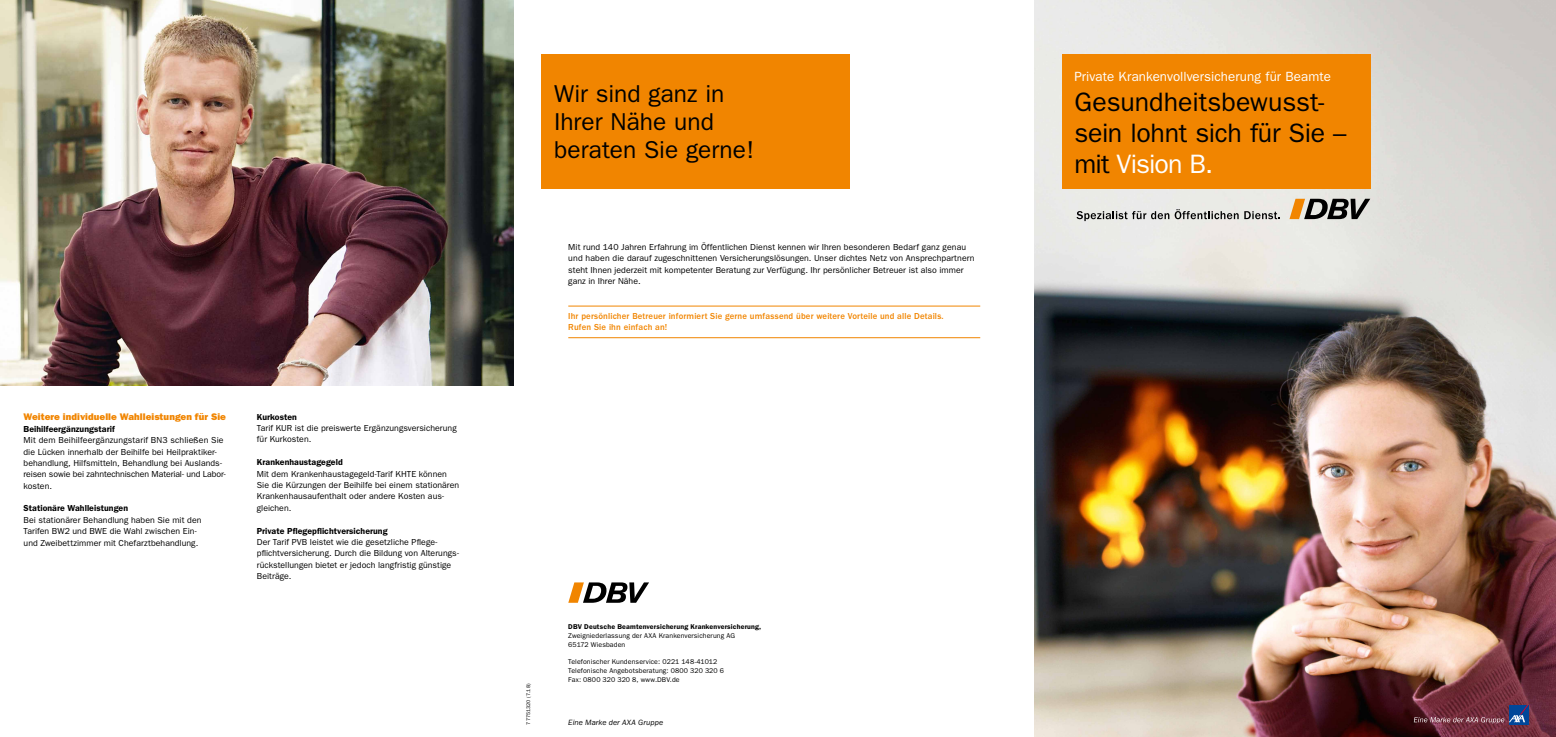
<style>
.page{position:relative;width:1556px;height:737px;background:#fff}
.page>*{position:absolute;margin:0;border:0;box-sizing:border-box;transform-origin:0 0}
.t1{font:26.69px/30.7px "Franklin Gothic";letter-spacing:-.01em;color:#000}
.t2{font:24.5px/28.2px "Franklin Gothic";color:#000}
.t3{font:13.3px "Franklin Gothic";letter-spacing:.005em;color:#fff}
.t4{font:800 9.62px "Franklin Gothic";color:#f18500}
.t5{font:8.75px/11.4px "Franklin Gothic";letter-spacing:.005em;color:#000}
.t6{font:600 8.75px "Franklin Gothic";letter-spacing:.005em;color:#000}
.t7{font:500 8.75px/10.5px "Franklin Gothic AXA";letter-spacing:.02em;color:#f18500}
.t8{font:italic 7.88px "Franklin Gothic";letter-spacing:.005em;color:#000}
.t9{font:7px/8.8px "Franklin Gothic";letter-spacing:.01em;color:#000}
.t10{font:600 7px "Franklin Gothic";letter-spacing:.02em;color:#000}
.t11{font:5.25px "Franklin Gothic";color:#000}
.s1{color:#fff}
</style>
<div class="page">
<img style="left:1034px;top:0;width:521px;height:737px">
<img style="left:0;top:0;width:513px;height:386px">
<div style="left:1062px;top:55px;width:308px;height:134px;background:#f18500"></div>
<svg style="left:1289px;top:199px;width:81px;height:20px;background:#837765"></svg>
<svg style="left:1076px;top:209px;width:162px;height:12px;background:#b2b2af"></svg>
<svg style="left:1244px;top:211px;width:35px;height:8px"></svg>
<svg style="left:1508px;top:704px;width:20px;height:1px"></svg>
<div style="left:1508px;top:705px;width:20px;height:19px;background:#004799"></div>
<svg style="left:1413px;top:705px;width:115px;height:18px;background:#6b4056"></svg>
<svg style="left:568px;top:582px;width:81px;height:21px"></svg>
<div style="left:541px;top:55px;width:308px;height:134px;background:#f18500"></div>
<hr style="left:568px;top:306px;width:412px;height:1px;background:#f18500">
<hr style="left:568px;top:337px;width:412px;height:1px;background:#f18500">
<p class="t4" style="left:24px;top:411px;width:204px">Weitere individuelle Wahlleistungen für Sie</p>
<p class="t6" style="left:24px;top:423px;width:93px">Beihilfeergänzungstarif</p>
<p class="t5" style="left:24px;top:434px;width:204px">Mit dem Beihilfeergänzungstarif BN3 schließen Sie die Lücken innerhalb der Beihilfe bei Heilpraktiker&shy;behandlung, Hilfsmitteln, Behandlung bei Auslands&shy;reisen sowie bei zahntechnischen Material- und Labor&shy;kosten.</p>
<p class="t6" style="left:24px;top:503px;width:106px">Stationäre Wahlleistungen</p>
<p class="t5" style="left:24px;top:514px;width:179px">Bei stationärer Behandlung haben Sie mit den<br>Tarifen BW2 und BWE die Wahl zwischen Ein&shy;und Zweibettzimmer mit Chefarztbehandlung.</p>
<p class="t6" style="left:257px;top:411px;width:42px">Kurkosten</p>
<p class="t5" style="left:257px;top:422px;width:201px">Tarif KUR ist die preiswerte Ergänzungsversicherung für Kurkosten.</p>
<p class="t6" style="left:257px;top:457px;width:87px">Krankenhaustagegeld</p>
<p class="t5" style="left:257px;top:468px;width:204px">Mit dem Krankenhaustagegeld-Tarif KHTE können Sie die Kürzungen der Beihilfe bei einem stationären Krankenhausaufenthalt oder andere Kosten aus&shy;gleichen.</p>
<p class="t6" style="left:257px;top:525px;width:132px">Private Pflegepflichtversicherung</p>
<p class="t5" style="left:257px;top:536px;width:203px">Der Tarif PVB leistet wie die gesetzliche Pflege&shy;pflichtversicherung. Durch die Bildung von Alterungs&shy;rückstellungen bietet er jedoch langfristig günstige Beiträge.</p>
<h2 class="t2" style="left:554px;top:80px;width:202px">Wir sind ganz in<br>Ihrer Nähe und beraten Sie gerne!</h2>
<p class="t5" style="left:568px;top:241px;width:407px">Mit rund 140 Jahren Erfahrung im Öffentlichen Dienst kennen wir Ihren besonderen Bedarf ganz genau und haben die darauf zugeschnittenen Versicherungslösungen. Unser dichtes Netz von Ansprechpartnern steht Ihnen jederzeit mit kompetenter Beratung zur Verfügung. Ihr persönlicher Betreuer ist also immer ganz in Ihrer Nähe.</p>
<p class="t7" style="left:568px;top:311px;width:377px">Ihr persönlicher Betreuer informiert Sie gerne umfassend über weitere Vorteile und alle Details.<br>Rufen Sie ihn einfach an!</p>
<p class="t11" style="left:525px;top:724px;width:42px;rotate:-90deg">77751320 (7.18)</p>
<p class="t10" style="left:568px;top:622px;width:194px">DBV Deutsche Beamtenversicherung Krankenversicherung,</p>
<p class="t9" style="left:568px;top:631px;width:168px">Zweigniederlassung der AXA Krankenversicherung AG<br>65172 Wiesbaden</p>
<p class="t9" style="left:568px;top:657px;width:157px">Telefonischer Kundenservice: 0221 148-41012<br>Telefonische Angebotsberatung: 0800 320 320 6<br>Fax: 0800 320 320 8, www.DBV.de</p>
<p class="t8" style="left:568px;top:717px;width:96px">Eine Marke der AXA Gruppe</p>
<h3 class="t3" style="left:1074px;top:68px;width:258px">Private Krankenvollversicherung für Beamte</h3>
<h1 class="t1" style="left:1074px;top:87px;width:274px">Gesundheitsbewusst&shy;sein lohnt sich für Sie – mit <span class="s1">Vision B.</span></h1>
</div>
